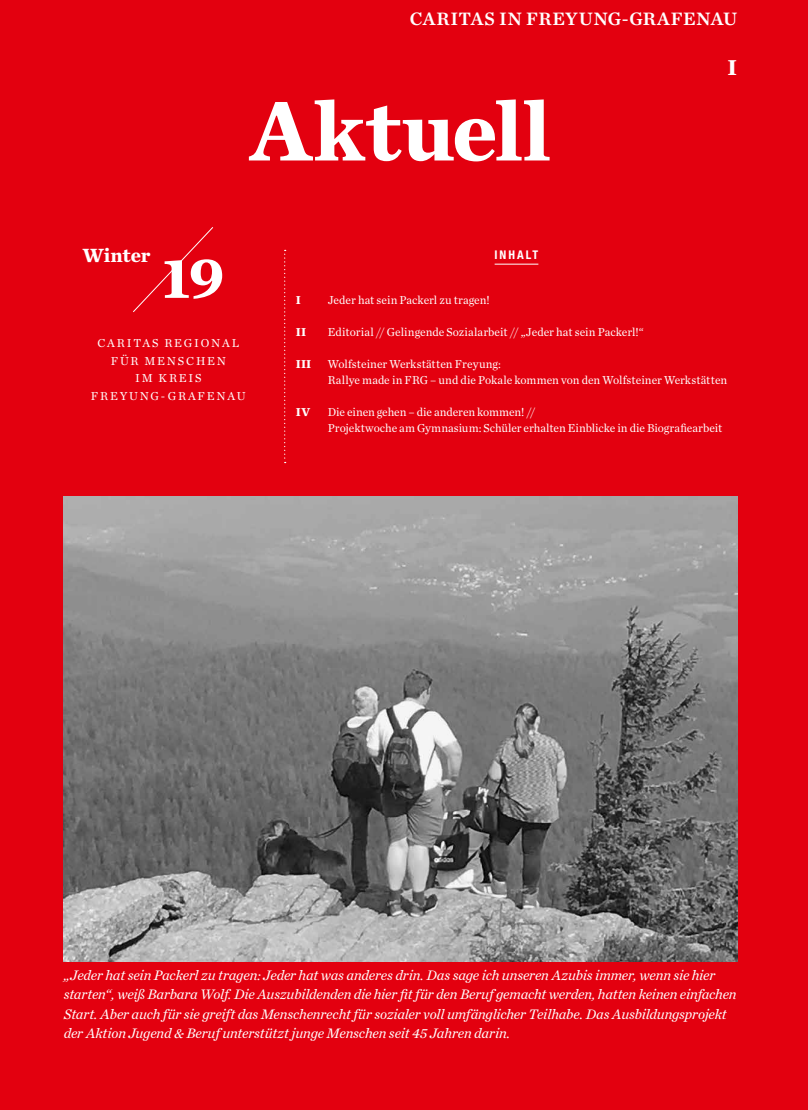
<style>
.page{position:relative;width:808px;height:1110px;background:#fff}
.page>*{position:absolute;margin:0;border:0;box-sizing:border-box;transform-origin:0 0}
.t1{font:700 87.5px "Chronicle Text G1";color:#fff}
.t2{font:700 60px "Chronicle Text G1";color:#fff}
.t3{font:700 22.5px "Chronicle Text G1";color:#fff}
.t4{font:700 20px "Chronicle Text G1";letter-spacing:.005em;color:#fff}
.t5{font:18.75px "Chronicle Text G1 Semi";letter-spacing:.02em;color:#fff}
.t6{font:italic 14.38px/19.4px "Chronicle Text G1";letter-spacing:-.01em;color:#fff}
.t7{font:12px/16px "Chronicle Text G1";letter-spacing:.005em;color:#fff}
.t8{font:12px/17.5px "Chronicle Text G1";letter-spacing:.15em;color:#fff;text-align:center}
.t9{font:700 12px "Chronicle Text G1";letter-spacing:.005em;color:#fff}
.t10{font:700 condensed 12px "Helvetica Neue";letter-spacing:.16em;color:#fff}
</style>
<div class="page">
<div style="left:0;top:0;width:808px;height:1109px;background:#e3000f"></div>
<svg style="left:133px;top:227px;width:81px;height:86px"></svg>
<svg style="left:284px;top:250px;width:2px;height:213px"></svg>
<hr style="left:495px;top:263px;width:43px;height:1px;background:#fff">
<img style="left:64px;top:496px;width:673px;height:464px">
<h3 class="t5" style="left:410px;top:4px;width:329px">CARITAS IN FREYUNG-GRAFENAU</h3>
<h1 class="t1" style="left:250px;top:60px;width:302px">Aktuell</h1>
<h3 class="t3" style="left:727px;top:50px;width:11px">I</h3>
<h3 class="t4" style="left:82px;top:239px;width:70px">Winter</h3>
<h2 class="t2" style="left:162px;top:229px;width:63px">19</h2>
<p class="t8" style="left:91px;top:334px;width:156px">CARITAS REGIONAL<br>FÜR MENSCHEN<br>IM KREIS<br>FREYUNG-GRAFENAU</p>
<p class="t9" style="left:296px;top:290px;width:7px">I</p>
<p class="t9" style="left:296px;top:322px;width:12px">II</p>
<p class="t9" style="left:296px;top:354px;width:17px">III</p>
<p class="t9" style="left:296px;top:402px;width:16px">IV</p>
<p class="t10" style="left:495px;top:247px;width:45px">INHALT</p>
<p class="t7" style="left:328px;top:291px;width:164px">Jeder hat sein Packerl zu tragen!</p>
<p class="t7" style="left:328px;top:323px;width:317px">Editorial // Gelingende Sozialarbeit // „Jeder hat sein Packerl!“</p>
<p class="t7" style="left:328px;top:355px;width:401px">Wolfsteiner Werkstätten Freyung:<br>Rallye made in FRG – und die Pokale kommen von den Wolfsteiner Werkstätten</p>
<p class="t7" style="left:328px;top:403px;width:396px">Die einen gehen – die anderen kommen! //<br>Projektwoche am Gymnasium: Schüler erhalten Einblicke in die Biografiearbeit</p>
<p class="t6" style="left:64px;top:964px;width:674px">„Jeder hat sein Packerl zu tragen: Jeder hat was anderes drin. Das sage ich unseren Azubis immer, wenn sie hier starten“, weiß Barbara Wolf. Die Auszubildenden die hier fit für den Beruf gemacht werden, hatten keinen einfachen Start. Aber auch für sie greift das Menschenrecht für sozialer voll umfänglicher Teilhabe. Das Ausbildungsprojekt der Aktion Jugend &amp; Beruf unterstützt junge Menschen seit 45 Jahren darin.</p>
</div>
